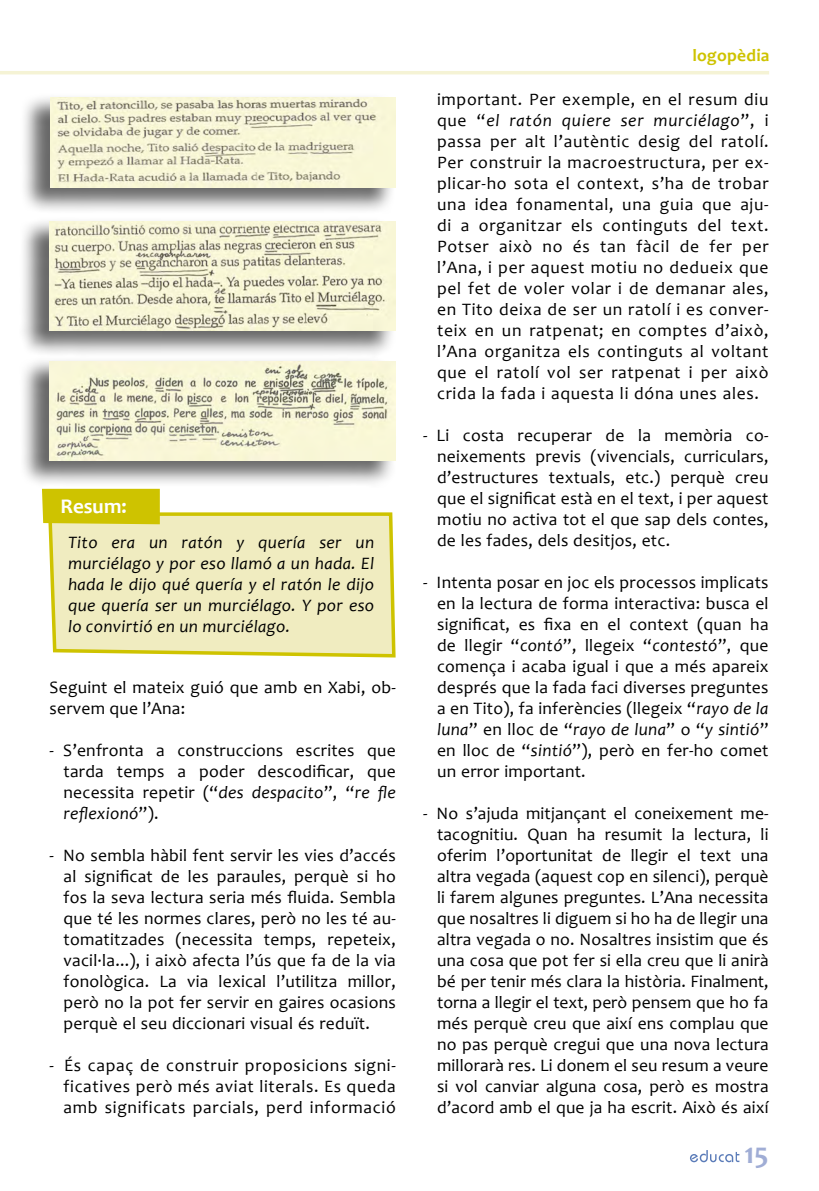
<style>
.page{position:relative;width:819px;height:1191px;background:#fff}
.page>*{position:absolute;margin:0;border:0;box-sizing:border-box;transform-origin:0 0}
.t1{font:700 29.75px "Candara";color:#a0add5}
.t2{font:700 21px "Candara";color:#fff}
.t3{font:17.5px/21px "Candara";letter-spacing:.015em;color:#000;text-align:justify}
.t4{font:italic 17.5px/21px "Candara";letter-spacing:.02em;color:#000;text-align:justify}
.t5{font:700 17.5px "Candara";letter-spacing:.015em;color:#cec300}
.s1{font-style:italic}
</style>
<div class="page">
<svg style="left:690px;top:1150px;width:49px;height:12px"></svg>
<hr style="left:0;top:71px;width:769px;height:3px;background:#f5f3d5">
<div style="left:19px;top:93px;width:377px;height:122px;background:#000;opacity:.59"></div>
<img style="left:50px;top:98px;width:345px;height:89px">
<div style="left:19px;top:216px;width:377px;height:142px;background:#000;opacity:.59"></div>
<img style="left:50px;top:221px;width:345px;height:110px">
<div style="left:19px;top:356px;width:378px;height:132px;background:#000;opacity:.59"></div>
<img style="left:49px;top:361px;width:346px;height:99px">
<svg style="left:48px;top:512px;width:348px;height:146px;background:#efebbb"></svg>
<div style="left:42px;top:489px;width:118px;height:35px;background:#cec300"></div>
<p class="t2" style="left:61px;top:492px;width:68px">Resum:</p>
<p class="t4" style="left:68px;top:532px;width:307px">Tito era un ratón y quería ser un murciélago y por eso llamó a un hada. El hada le dijo qué quería y el ratón le dijo que quería ser un murciélago. Y por eso lo convirtió en un murciélago.</p>
<p class="t3" style="left:50px;top:677px;width:348px">Seguint el mateix guió que amb en Xabi, ob&shy;servem que l’Ana:</p>
<p class="t3" style="left:64px;top:740px;width:334px;text-indent:-14px">- S’enfronta a construccions escrites que tarda temps a poder descodificar, que necessita repetir (“<span class="s1">des despacito</span>”, “<span class="s1">re fle reflexionó</span>”).</p>
<p class="t3" style="left:64px;top:845px;width:334px;text-indent:-14px">- No sembla hàbil fent servir les vies d’accés al significat de les paraules, perquè si ho fos la seva lectura seria més fluida. Sembla que té les normes clares, però no les té au&shy;tomatitzades (necessita temps, repeteix, vacil·la...), i això afecta l’ús que fa de la via fonològica. La via lexical l’utilitza millor, però no la pot fer servir en gaires ocasions perquè el seu diccionari visual és reduït.</p>
<p class="t3" style="left:64px;top:1055px;width:334px;text-indent:-14px">- És capaç de construir proposicions signi&shy;ficatives però més aviat literals. Es queda amb significats parcials, perd informació</p>
<p class="t5" style="left:692px;top:44px;width:79px">logopèdia</p>
<p class="t3" style="left:437px;top:89px;width:333px">important. Per exemple, en el resum diu que “<span class="s1">el ratón quiere ser murciélago</span>”, i passa per alt l’autèntic desig del ratolí.<br>Per construir la macroestructura, per ex&shy;plicar-ho sota el context, s’ha de trobar una idea fonamental, una guia que aju&shy;di a organitzar els continguts del text.<br>Potser això no és tan fàcil de fer per l’Ana, i per aquest motiu no dedueix que pel fet de voler volar i de demanar ales, en Tito deixa de ser un ratolí i es conver&shy;teix en un ratpenat; en comptes d’això, l’Ana organitza els continguts al voltant que el ratolí vol ser ratpenat i per això crida la fada i aquesta li dóna unes ales.</p>
<p class="t3" style="left:437px;top:425px;width:333px;text-indent:-14px">- Li costa recuperar de la memòria co&shy;neixements previs (vivencials, curriculars, d’estructures textuals, etc.) perquè creu que el significat està en el text, i per aquest motiu no activa tot el que sap dels contes, de les fades, dels desitjos, etc.</p>
<p class="t3" style="left:437px;top:572px;width:333px;text-indent:-14px">- Intenta posar en joc els processos implicats en la lectura de forma interactiva: busca el significat, es fixa en el context (quan ha de llegir “<span class="s1">contó</span>”, llegeix “<span class="s1">contestó</span>”, que comença i acaba igual i que a més apareix després que la fada faci diverses preguntes a en Tito), fa inferències (llegeix “<span class="s1">rayo de la luna</span>” en lloc de “<span class="s1">rayo de luna</span>” o “<span class="s1">y sintió</span>” en lloc de “<span class="s1">sintió</span>”), però en fer-ho comet un error important.</p>
<p class="t3" style="left:437px;top:803px;width:333px;text-indent:-14px">- No s’ajuda mitjançant el coneixement me&shy;tacognitiu. Quan ha resumit la lectura, li oferim l’oportunitat de llegir el text una altra vegada (aquest cop en silenci), perquè li farem algunes preguntes. L’Ana necessita que nosaltres li diguem si ho ha de llegir una altra vegada o no. Nosaltres insistim que és una cosa que pot fer si ella creu que li anirà bé per tenir més clara la història. Finalment, torna a llegir el text, però pensem que ho fa més perquè creu que així ens complau que no pas perquè cregui que una nova lectura millorarà res. Li donem el seu resum a veure si vol canviar alguna cosa, però es mostra d’acord amb el que ja ha escrit. Això és així</p>
<h1 class="t1" style="left:744px;top:1134px;width:26px">15</h1>
</div>
